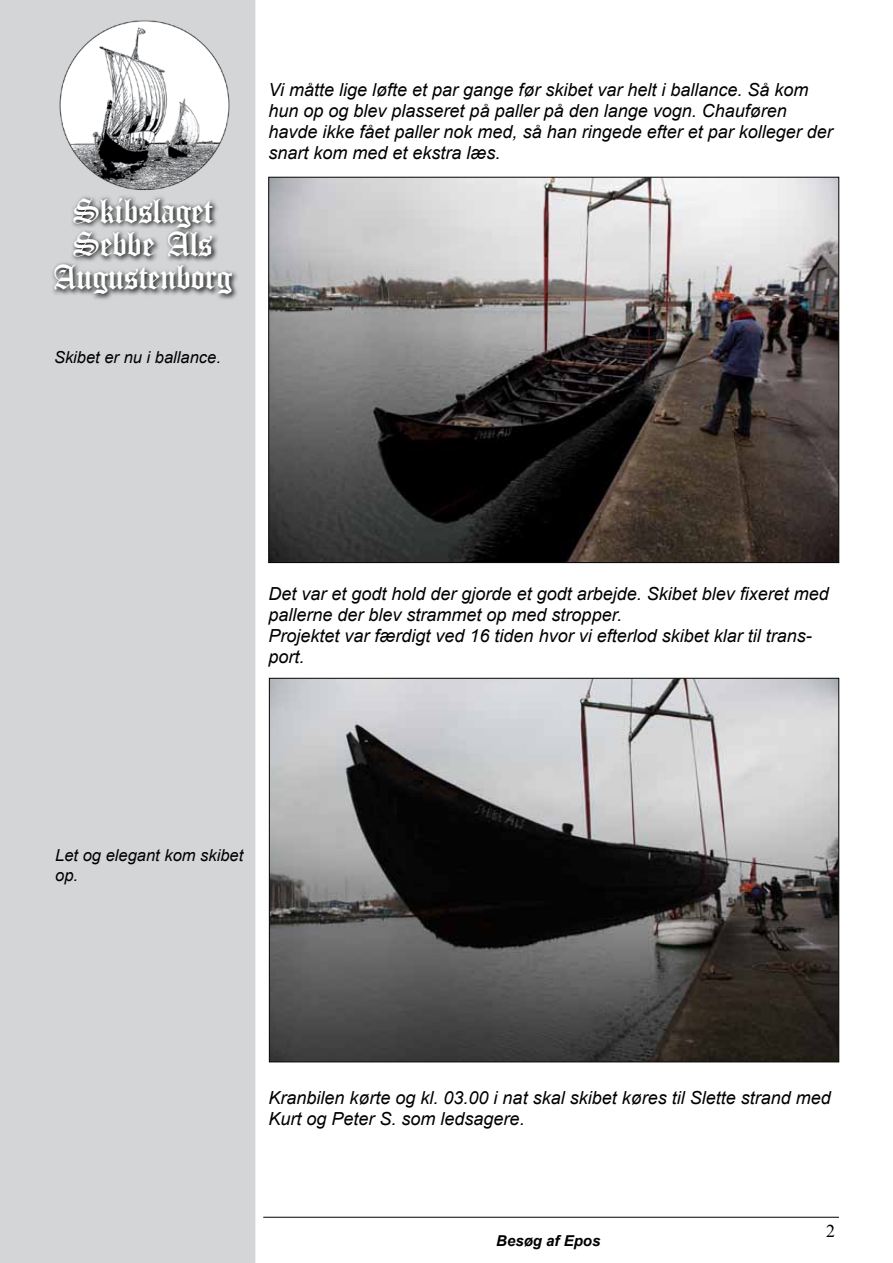
<style>
.page{position:relative;width:893px;height:1263px;background:#fff}
.page>*{position:absolute;margin:0;border:0;box-sizing:border-box;transform-origin:0 0}
.t1{font:36px/33px "Canterbury";color:#fff;text-align:center}
.t2{font:italic 18px/21px "Arial";color:#000}
.t3{font:18px "Times New Roman";color:#000}
.t4{font:italic 16.5px/19.8px "Arial";color:#000}
.t5{font:italic 700 15px "Arial";color:#000}
</style>
<div class="page">
<div style="left:1px;top:1px;width:254px;height:1261px;background:#d3d5d6"></div>
<div style="left:0;top:0;width:255px;height:1263px;border:2px solid #d3d5d6"></div>
<hr style="left:263px;top:1217px;width:576px;height:1px;background:#000">
<img style="left:59px;top:20px;width:171px;height:170px">
<svg style="left:52px;top:196px;width:185px;height:104px"></svg>
<img style="left:270px;top:179px;width:567px;height:382px">
<img style="left:271px;top:680px;width:566px;height:380px">
<h1 class="t1" style="left:54px;top:194px;width:180px">Skibslaget<br>Sebbe Als<br>Augustenborg</h1>
<p class="t4" style="left:54px;top:348px;width:168px">Skibet er nu i ballance.</p>
<p class="t2" style="left:268px;top:79px;width:566px">Vi måtte lige løfte et par gange før skibet var helt i ballance. Så kom hun op og blev plasseret på paller på den lange vogn. Chauføren havde ikke fået paller nok med, så han ringede efter et par kolleger der snart kom med et ekstra læs.</p>
<p class="t2" style="left:268px;top:583px;width:562px">Det var et godt hold der gjorde et godt arbejde. Skibet blev fixeret med pallerne der blev strammet op med stropper.<br>Projektet var færdigt ved 16 tiden hvor vi efterlod skibet klar til trans&shy;port.</p>
<p class="t4" style="left:55px;top:846px;width:190px">Let og elegant kom skibet op.</p>
<p class="t2" style="left:268px;top:1087px;width:564px">Kranbilen kørte og kl. 03.00 i nat skal skibet køres til Slette strand med<br>Kurt og Peter S. som ledsagere.</p>
<p class="t5" style="left:496px;top:1231px;width:106px">Besøg af Epos</p>
<p class="t3" style="left:826px;top:1219px;width:10px">2</p>
</div>
